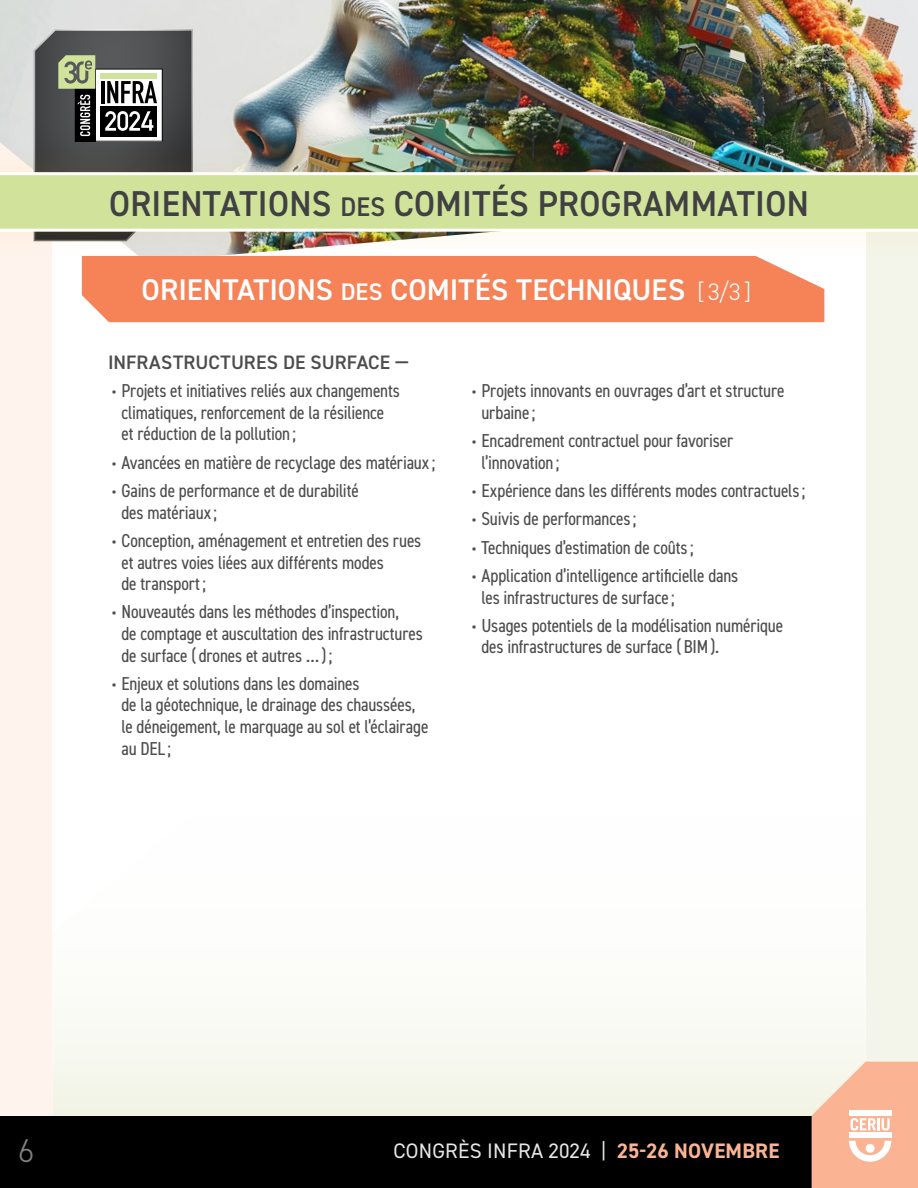
<style>
.page{position:relative;width:918px;height:1188px;background:#fff}
.page>*{position:absolute;margin:0;border:0;box-sizing:border-box;transform-origin:0 0}
.t1{font:600 36px "DIN2014";letter-spacing:.01em;color:#414042;scale:.95 1}
.t2{font:300 33px "DIN2014";color:#808285}
.t3{font:600 30px "DIN2014";color:#fff}
.t4{font:21px "DIN2014";letter-spacing:.01em;color:#e6e7e8}
.t5{font:600 19.5px "DIN2014";letter-spacing:.005em;color:#4d4d4f}
.t6{font:condensed 18.75px/21.6px "DIN2014";letter-spacing:-.01em;color:#4d4d4f}
.s1{font-size:27px}
.s2{font-size:24px}
.s3{font-weight:300;font-size:24px}
.s4{font-family:"Exo 2.0";font-weight:300;font-stretch:normal}
.s5{font-weight:700;color:#fab493}
</style>
<div class="page">
<div style="left:866px;top:262px;width:52px;height:800px;background:#f4f5ea"></div>
<div style="left:0;top:262px;width:52px;height:854px;background:#fff4ed"></div>
<img style="left:0;top:0;width:918px;height:142px">
<svg style="left:52px;top:1015px;width:814px;height:101px;fill:#f6f7ee"></svg>
<div style="left:0;top:1116px;width:918px;height:72px;background:#000"></div>
<svg style="left:812px;top:1062px;width:106px;height:126px;background:#f9c1a6"></svg>
<div style="left:20px;top:19px;width:186px;height:224px;background:#e0e0de"></div>
<svg style="left:33px;top:29px;width:160px;height:113px;background:#686a66"></svg>
<div style="left:0;top:142px;width:918px;height:120px;background:#eebf35;opacity:.1"></div>
<svg style="left:0;top:171px;width:918px;height:62px;background:#d3e2a3"></svg>
<div style="left:82px;top:256px;width:742px;height:66px;background:#f58357"></div>
<h1 class="t1" style="left:109px;top:180px;width:738px">ORIENTATIONS <span class="s1">DES</span> COMITÉS PROGRAMMATION</h1>
<h3 class="t3" style="left:142px;top:270px;width:611px">ORIENTATIONS <span class="s2">DES</span> COMITÉS TECHNIQUES <span class="s3">[ 3/3 ]</span></h3>
<p class="t5" style="left:108px;top:349px;width:302px">INFRASTRUCTURES DE SURFACE —</p>
<p class="t6" style="left:121px;top:379px;width:280px;text-indent:-10px"><span class="s4">•</span> Projets et initiatives reliés aux changements climatiques, renforcement de la résilience et réduction de la pollution ;</p>
<p class="t6" style="left:111px;top:451px;width:326px"><span class="s4">•</span> Avancées en matière de recyclage des matériaux;</p>
<p class="t6" style="left:121px;top:479px;width:239px;text-indent:-10px"><span class="s4">•</span> Gains de performance et de durabilité des matériaux;</p>
<p class="t6" style="left:121px;top:529px;width:301px;text-indent:-10px"><span class="s4">•</span> Conception, aménagement et entretien des rues et autres voies liées aux différents modes<br>de transport;</p>
<p class="t6" style="left:121px;top:600px;width:303px;text-indent:-10px"><span class="s4">•</span> Nouveautés dans les méthodes d’inspection,<br>de comptage et auscultation des infrastructures de surface ( drones et autres …);</p>
<p class="t6" style="left:121px;top:672px;width:309px;text-indent:-10px"><span class="s4">•</span> Enjeux et solutions dans les domaines<br>de la géotechnique, le drainage des chaussées, le déneigement, le marquage au sol et l’éclairage au DEL ;</p>
<p class="t6" style="left:481px;top:379px;width:305px;text-indent:-10px"><span class="s4">•</span> Projets innovants en ouvrages d’art et structure urbaine;</p>
<p class="t6" style="left:481px;top:429px;width:253px;text-indent:-10px"><span class="s4">•</span> Encadrement contractuel pour favoriser l’innovation ;</p>
<p class="t6" style="left:471px;top:479px;width:336px"><span class="s4">•</span> Expérience dans les différents modes contractuels;</p>
<p class="t6" style="left:471px;top:507px;width:167px"><span class="s4">•</span> Suivis de performances;</p>
<p class="t6" style="left:471px;top:536px;width:224px"><span class="s4">•</span> Techniques d’estimation de coûts;</p>
<p class="t6" style="left:481px;top:564px;width:258px;text-indent:-10px"><span class="s4">•</span> Application d’intelligence artificielle dans les infrastructures de surface;</p>
<p class="t6" style="left:481px;top:614px;width:303px;text-indent:-10px"><span class="s4">•</span> Usages potentiels de la modélisation numérique des infrastructures de surface ( BIM).</p>
<h2 class="t2" style="left:18px;top:1130px;width:18px">6</h2>
<p class="t4" style="left:394px;top:1137px;width:387px">CONGRÈS INFRA 2024 | <span class="s5">25-26 NOVEMBRE</span></p>
</div>
